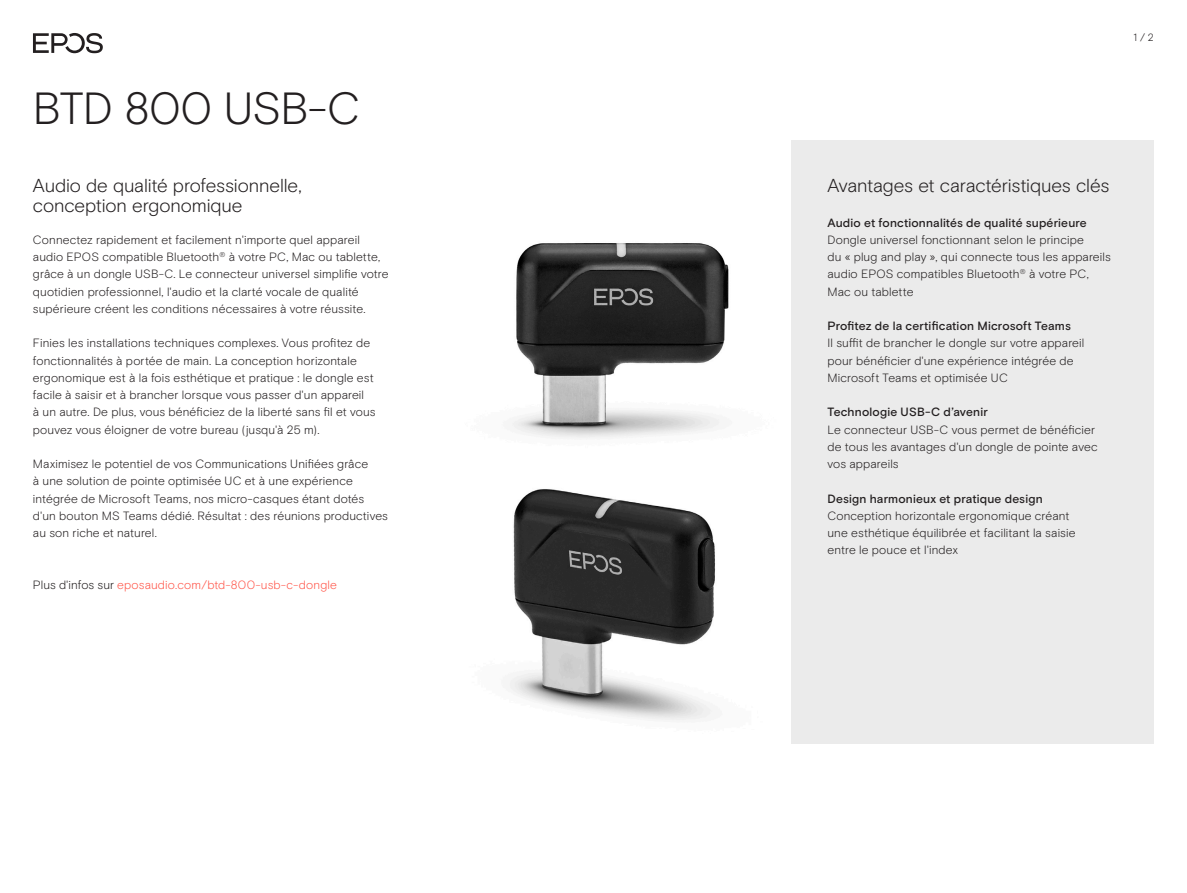
<style>
.page{position:relative;width:1187px;height:893px;background:#fff}
.page>*{position:absolute;margin:0;border:0;box-sizing:border-box;transform-origin:0 0}
.EPOS_headline_32_reg{font:300 45px "EPOS Basis";letter-spacing:-.02em;color:#231f20}
.EPOS_lead_intro_12_5{font:300 18.75px/20.2px "EPOS Basis";letter-spacing:-.01em;color:#231f20}
.EPOS_bodytext{font:300 12px/17.2px "EPOS Basis";letter-spacing:.01em;color:#231f20}
.EPOS_bodytext-2{font:300 12px "EPOS Basis";letter-spacing:.01em;color:#ff5549}
.t1{font:300 10.5px "EPOS Basis";color:#231f20}
.s1{color:#231f20}
.s2{font-weight:500}
</style>
<div class="page">
<img style="left:512px;top:243px;width:217px;height:196px">
<img style="left:509px;top:489px;width:206px;height:232px">
<svg style="left:33px;top:33px;width:70px;height:20px"></svg>
<div style="left:791px;top:140px;width:362px;height:604px;background:#ebebeb"></div>
<p class="EPOS_headline_32_reg" style="left:33px;top:82px;width:329px">BTD 800 USB-C</p>
<p class="EPOS_lead_intro_12_5" style="left:33px;top:176px;width:270px">Audio de qualité professionnelle, conception ergonomique</p>
<p class="EPOS_bodytext" style="left:33px;top:231px;width:357px">Connectez rapidement et facilement n'importe quel appareil audio EPOS compatible Bluetooth<sup>®</sup> à votre PC, Mac ou tablette, grâce à un dongle USB-C. Le connecteur universel simplifie votre quotidien professionnel, l'audio et la clarté vocale de qualité supérieure créent les conditions nécessaires à votre réussite.</p>
<p class="EPOS_bodytext" style="left:33px;top:335px;width:344px">Finies les installations techniques complexes. Vous profitez de fonctionnalités à portée de main. La conception horizontale ergonomique est à la fois esthétique et pratique : le dongle est facile à saisir et à brancher lorsque vous passer d'un appareil<br>à un autre. De plus, vous bénéficiez de la liberté sans fil et vous pouvez vous éloigner de votre bureau (jusqu'à 25 m).</p>
<p class="EPOS_bodytext" style="left:33px;top:455px;width:356px">Maximisez le potentiel de vos Communications Unifiées grâce<br>à une solution de pointe optimisée UC et à une expérience intégrée de Microsoft Teams, nos micro-casques étant dotés d'un bouton MS Teams dédié. Résultat : des réunions productives au son riche et naturel.</p>
<p class="EPOS_bodytext-2" style="left:33px;top:578px;width:305px"><span class="s1">Plus d'infos sur</span> eposaudio.com/btd-800-usb-c-dongle</p>
<p class="t1" style="left:1133px;top:31px;width:22px">1 / 2</p>
<p class="EPOS_lead_intro_12_5" style="left:827px;top:176px;width:283px">Avantages et caractéristiques clés</p>
<p class="EPOS_bodytext" style="left:827px;top:214px;width:285px"><span class="s2">Audio et fonctionnalités de qualité supérieure </span>Dongle universel fonctionnant selon le principe<br>du « plug and play », qui connecte tous les appareils audio EPOS compatibles Bluetooth<sup>®</sup> à votre PC, Mac ou tablette</p>
<p class="EPOS_bodytext" style="left:827px;top:317px;width:258px"><span class="s2">Profitez de la certification Microsoft Teams<br></span>Il suffit de brancher le dongle sur votre appareil pour bénéficier d'une expérience intégrée de Microsoft Teams et optimisée UC</p>
<p class="EPOS_bodytext" style="left:827px;top:404px;width:271px"><span class="s2">Technologie USB-C d’avenir<br></span>Le connecteur USB-C vous permet de bénéficier de tous les avantages d'un dongle de pointe avec vos appareils</p>
<p class="EPOS_bodytext" style="left:827px;top:490px;width:249px"><span class="s2">Design harmonieux et pratique design </span>Conception horizontale ergonomique créant une esthétique équilibrée et facilitant la saisie entre le pouce et l'index</p>
</div>
